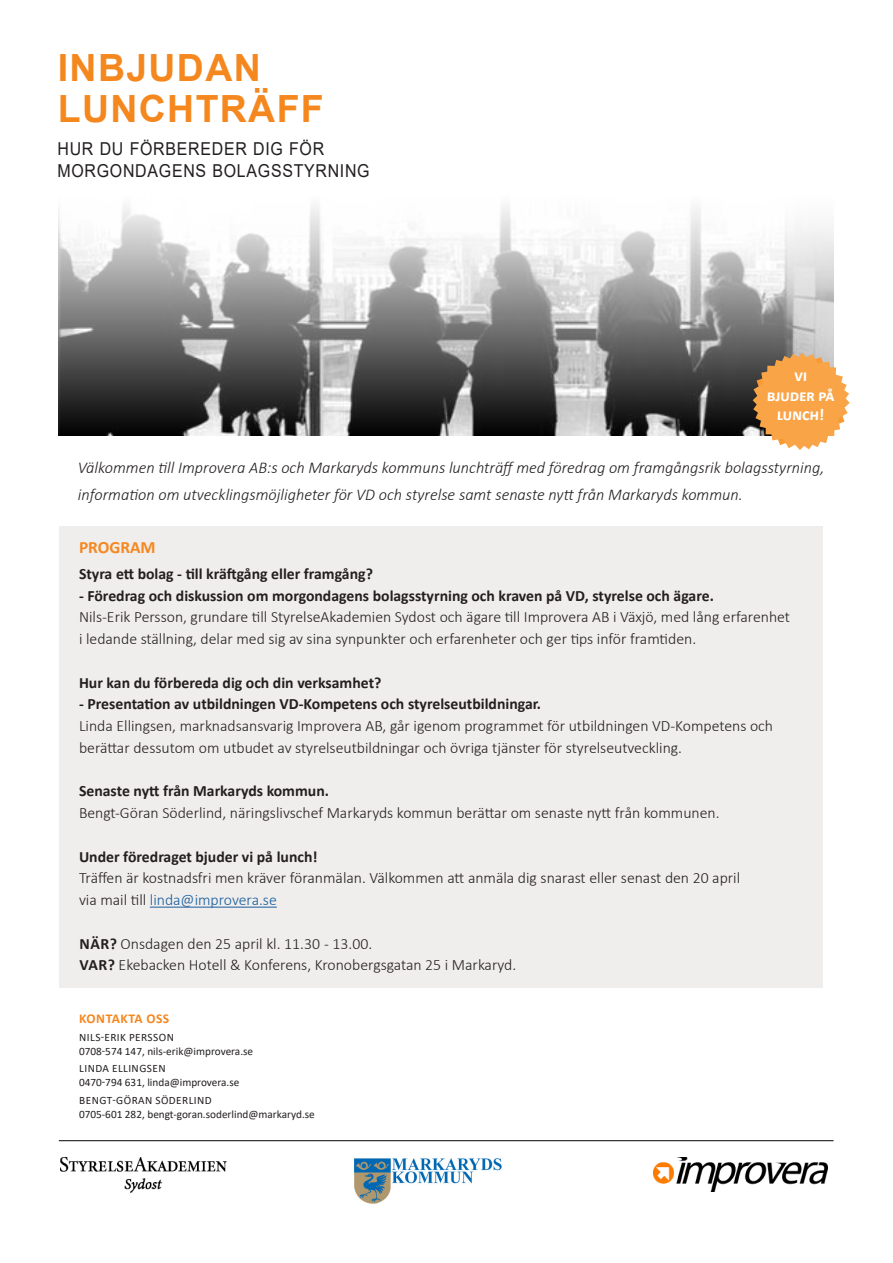
<style>
.page{position:relative;width:893px;height:1263px;background:#fff}
.page>*{position:absolute;margin:0;border:0;box-sizing:border-box;transform-origin:0 0}
.t1{font:700 37.5px "Arial";letter-spacing:.035em;color:#f5871f}
.t2{font:17.85px "Arial";letter-spacing:.045em;color:#231f20;scale:.89 1}
.t3{font:700 17.25px "Calibri";color:#f5871f}
.t4{font:700 16.65px/20px "Calibri";color:#fff;text-align:center}
.t5{font:italic 300 16.5px "Calibri";color:#231f20}
.t6{font:300 15.75px "Calibri";color:#231f20}
.t7{font:700 15.75px "Calibri";color:#231f20}
.t8{font:300 15.75px "Calibri";color:#175d9e}
.t9{font:700 13.5px "Calibri";letter-spacing:.04em;color:#f5871f}
.t10{font:11.25px "Calibri";color:#231f20}
.t11{font:11.25px "Calibri";letter-spacing:.04em;color:#231f20}
.s1{color:#231f20}
.s2{font-weight:700}
</style>
<div class="page">
<img style="left:59px;top:206px;width:774px;height:230px">
<div style="left:59px;top:526px;width:764px;height:461px;background:#f0eeec"></div>
<hr style="left:59px;top:1140px;width:774px;height:1px;background:#231f20">
<img style="left:653px;top:1157px;width:175px;height:34px">
<hr style="left:150px;top:907px;width:127px;height:1px;background:#175d9e">
<svg style="left:753px;top:353px;width:97px;height:97px"></svg>
<img style="left:60px;top:1157px;width:167px;height:35px">
<img style="left:354px;top:1158px;width:148px;height:45px">
<p class="t1" style="left:58px;top:42px;width:204px">INBJUDAN</p>
<p class="t1" style="left:58px;top:82px;width:267px">LUNCHTRÄFF</p>
<p class="t2" style="left:58px;top:136px;width:301px">HUR DU FÖRBEREDER DIG FÖR</p>
<p class="t2" style="left:58px;top:159px;width:352px">MORGONDAGENS BOLAGSSTYRNING</p>
<p class="t4" style="left:794px;top:365px;width:15px">vi</p>
<p class="t4" style="left:767px;top:385px;width:70px">bjuder på lunch!</p>
<p class="t5" style="left:78px;top:457px;width:748px">Välkommen till Improvera AB:s och Markaryds kommuns lunchträff med föredrag om framgångsrik bolagsstyrning,</p>
<p class="t5" style="left:78px;top:484px;width:666px">information om utvecklingsmöjligheter för VD och styrelse samt senaste nytt från Markaryds kommun.</p>
<p class="t3" style="left:79px;top:535px;width:78px">PROGRAM</p>
<p class="t7" style="left:79px;top:562px;width:295px">Styra ett bolag - till kräftgång eller framgång?</p>
<p class="t7" style="left:79px;top:584px;width:636px">- Föredrag och diskussion om morgondagens bolagsstyrning och kraven på VD, styrelse och ägare.</p>
<p class="t6" style="left:79px;top:607px;width:713px">Nils-Erik Persson, grundare till StyrelseAkademien Sydost och ägare till Improvera AB i Växjö, med lång erfarenhet</p>
<p class="t6" style="left:79px;top:629px;width:619px">i ledande ställning, delar med sig av sina synpunkter och erfarenheter och ger tips inför framtiden.</p>
<p class="t7" style="left:79px;top:671px;width:304px">Hur kan du förbereda dig och din verksamhet?</p>
<p class="t7" style="left:79px;top:693px;width:464px">- Presentation av utbildningen VD-Kompetens och styrelseutbildningar.</p>
<p class="t6" style="left:79px;top:716px;width:696px">Linda Ellingsen, marknadsansvarig Improvera AB, går igenom programmet för utbildningen VD-Kompetens och</p>
<p class="t6" style="left:79px;top:738px;width:605px">berättar dessutom om utbudet av styrelseutbildningar och övriga tjänster för styrelseutveckling.</p>
<p class="t7" style="left:79px;top:780px;width:251px">Senaste nytt från Markaryds kommun.</p>
<p class="t6" style="left:79px;top:803px;width:642px">Bengt-Göran Söderlind, näringslivschef Markaryds kommun berättar om senaste nytt från kommunen.</p>
<p class="t7" style="left:79px;top:845px;width:240px">Under föredraget bjuder vi på lunch!</p>
<p class="t6" style="left:79px;top:868px;width:663px">Träffen är kostnadsfri men kräver föranmälan. Välkommen att anmäla dig snarast eller senast den 20 april</p>
<p class="t8" style="left:79px;top:890px;width:199px"><span class="s1">via mail till</span> linda@improvera.se</p>
<p class="t6" style="left:79px;top:934px;width:294px"><span class="s2">NÄR?</span> Onsdagen den 25 april kl. 11.30 - 13.00.</p>
<p class="t6" style="left:79px;top:955px;width:438px"><span class="s2">VAR?</span> Ekebacken Hotell &amp; Konferens, Kronobergsgatan 25 i Markaryd.</p>
<p class="t9" style="left:79px;top:1009px;width:92px">KONTAKTA OSS</p>
<p class="t11" style="left:79px;top:1029px;width:96px">NILS-ERIK PERSSON</p>
<p class="t10" style="left:79px;top:1043px;width:176px">0708-574 147, nils-erik@improvera.se</p>
<p class="t11" style="left:79px;top:1093px;width:134px">BENGT-GÖRAN SÖDERLIND</p>
<p class="t10" style="left:79px;top:1106px;width:237px">0705-601 282, bengt-goran.soderlind@markaryd.se</p>
<p class="t11" style="left:79px;top:1061px;width:88px">LINDA ELLINGSEN</p>
<p class="t10" style="left:79px;top:1074px;width:162px">0470-794 631, linda@improvera.se</p>
</div>
